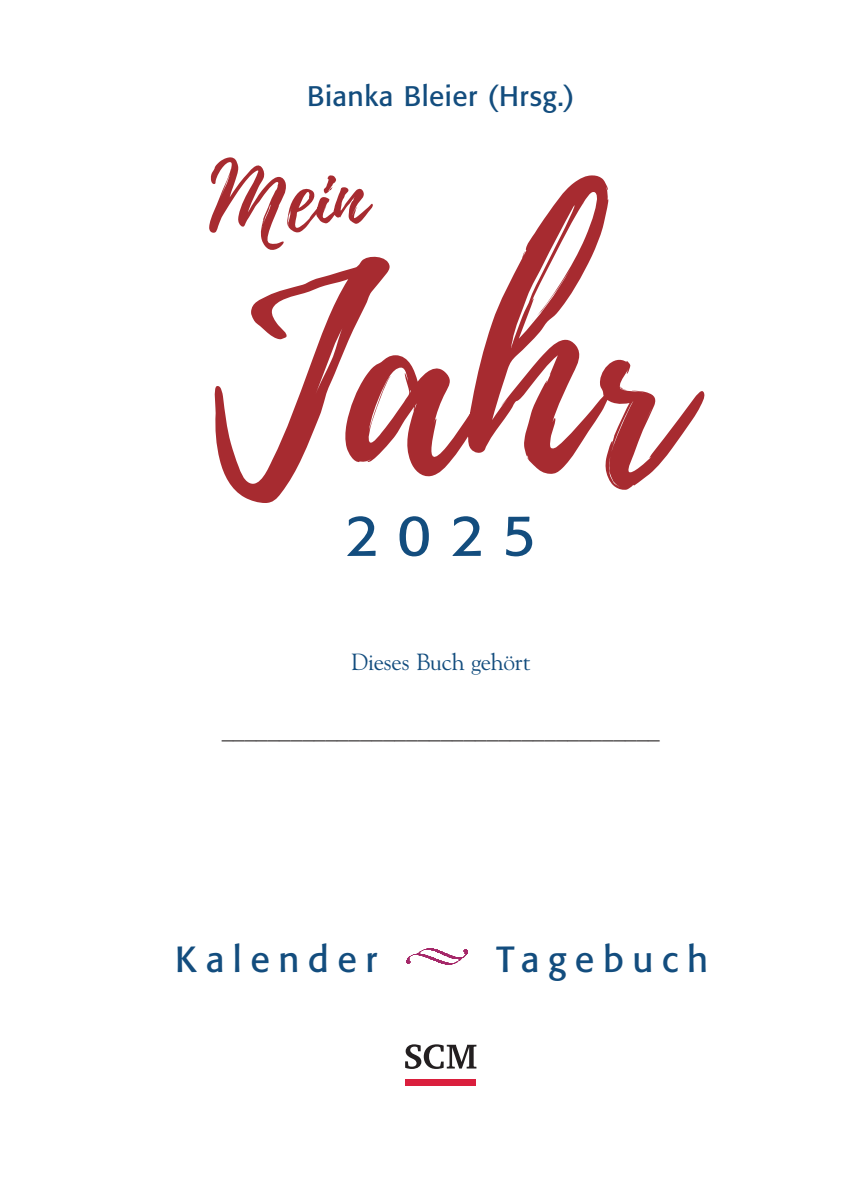
<style>
.page{position:relative;width:854px;height:1193px;background:#fff}
.page>*{position:absolute;margin:0;border:0;box-sizing:border-box;transform-origin:0 0}
.t1{font:57.6px "Formata BQ";color:#134d7e}
.t2{font:36px "Formata BQ";letter-spacing:.235em;color:#134d7e}
.t3{font:28px "Formata BQ";letter-spacing:.02em;color:#134d7e}
.t4{font:23.2px "Goudy";color:#231f20}
.t5{font:23.2px "Goudy";letter-spacing:-.01em;color:#134d7e}
</style>
<div class="page">
<div style="left:405px;top:1078px;width:71px;height:7px;background:#da1f3d"></div>
<svg style="left:405px;top:1044px;width:71px;height:25px"></svg>
<svg style="left:214px;top:175px;width:491px;height:328px"></svg>
<svg style="left:209px;top:157px;width:164px;height:94px"></svg>
<img style="left:406px;top:948px;width:62px;height:17px">
<p class="t3" style="left:307px;top:79px;width:269px">Bianka Bleier (Hrsg.)</p>
<h1 class="t1" style="left:345px;top:500px;width:192px">2025</h1>
<p class="t5" style="left:351px;top:647px;width:181px">Dieses Buch gehört</p>
<p class="t4" style="left:222px;top:723px;width:440px">––––––––––––––––––––––––––––––––––––––</p>
<h2 class="t2" style="left:175px;top:937px;width:204px">Kalender</h2>
<h2 class="t2" style="left:496px;top:937px;width:213px">Tagebuch</h2>
</div>
